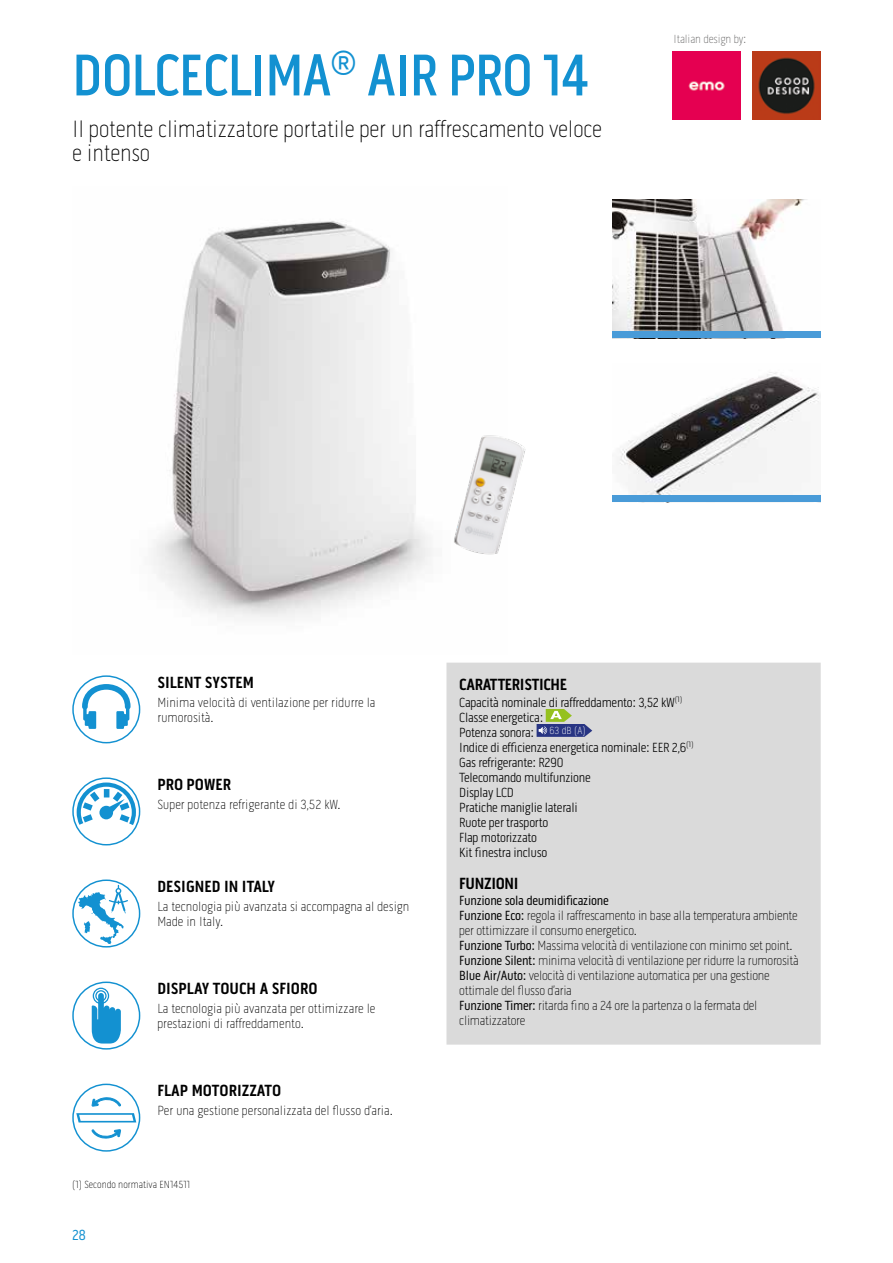
<style>
.page{position:relative;width:893px;height:1263px;background:#fff}
.page>*{position:absolute;margin:0;border:0;box-sizing:border-box;transform-origin:0 0}
.t1{font:500 60px "Pill Gothic 300 mg";letter-spacing:-.02em;color:#1391d1;scale:.95 1}
.t2{font:100 24px/24px "Pill Gothic 300 mg";letter-spacing:-.01em;color:#000}
.t3{font:700 16.5px "Pill Gothic 300 mg";color:#000}
.t4{font:700 16.5px "Pill Gothic 300 mg";letter-spacing:-.02em;color:#000}
.t5{font:15px "Pill Gothic 300 mg";color:#1391d1}
.t6{font:100 13.5px/15px "Pill Gothic 300 mg";letter-spacing:-.02em;color:#000}
.t7{font:300 13.5px/15px "Pill Gothic 300 mg";letter-spacing:-.02em;color:#000}
.t8{font:100 13.5px/15px "Pill Gothic 300 mg";color:#000}
.t9{font:100 12px "Pill Gothic 300 mg";letter-spacing:-.01em;color:#646363}
.t10{font:100 10.5px "Pill Gothic 300 mg";color:#000}
.s1{font-weight:400}
</style>
<div class="page">
<img style="left:753px;top:51px;width:68px;height:68px">
<img style="left:153px;top:221px;width:279px;height:397px">
<img style="left:612px;top:199px;width:195px;height:132px">
<div style="left:612px;top:331px;width:209px;height:7px;background:#499bd8"></div>
<img style="left:612px;top:372px;width:209px;height:124px">
<div style="left:612px;top:496px;width:209px;height:6px;background:#499bd8"></div>
<svg style="left:82px;top:684px;width:49px;height:45px"></svg>
<div style="left:72px;top:675px;width:68px;height:68px;border:1px solid #1391d1;border-radius:50%"></div>
<svg style="left:75px;top:780px;width:63px;height:50px"></svg>
<div style="left:72px;top:777px;width:68px;height:68px;border:1px solid #1391d1;border-radius:50%"></div>
<div style="left:72px;top:879px;width:68px;height:68px;border:1px solid #1391d1;border-radius:50%"></div>
<svg style="left:78px;top:885px;width:50px;height:59px"></svg>
<div style="left:72px;top:981px;width:68px;height:68px;border:1px solid #1391d1;border-radius:50%"></div>
<svg style="left:92px;top:988px;width:29px;height:55px"></svg>
<div style="left:72px;top:1083px;width:68px;height:69px;border:1px solid #1391d1;border-radius:50%"></div>
<svg style="left:91px;top:1129px;width:30px;height:10px"></svg>
<svg style="left:76px;top:1096px;width:60px;height:26px"></svg>
<div style="left:446px;top:663px;width:375px;height:381px;background:#dadada"></div>
<svg style="left:537px;top:709px;width:55px;height:28px;background:#88949b"></svg>
<div style="left:673px;top:51px;width:68px;height:68px;background:#e50051"></div>
<img style="left:454px;top:435px;width:72px;height:120px">
<h1 class="t1" style="left:72px;top:40px;width:545px">DOLCECLIMA<sup>®</sup> AIR PRO 14</h1>
<h2 class="t2" style="left:72px;top:117px;width:531px">Il potente climatizzatore portatile per un raffrescamento veloce e intenso</h2>
<p class="t9" style="left:674px;top:32px;width:74px">Italian design by:</p>
<p class="t3" style="left:157px;top:672px;width:98px">SILENT SYSTEM</p>
<p class="t8" style="left:157px;top:695px;width:220px">Minima velocità di ventilazione per ridurre la rumorosità.</p>
<p class="t3" style="left:157px;top:774px;width:75px">PRO POWER</p>
<p class="t8" style="left:157px;top:797px;width:185px">Super potenza refrigerante di 3,52 kW.</p>
<p class="t3" style="left:157px;top:876px;width:119px">DESIGNED IN ITALY</p>
<p class="t8" style="left:157px;top:899px;width:254px">La tecnologia più avanzata si accompagna al design<br>Made in Italy.</p>
<p class="t3" style="left:157px;top:978px;width:162px">DISPLAY TOUCH A SFIORO</p>
<p class="t8" style="left:157px;top:1001px;width:220px">La tecnologia più avanzata per ottimizzare le prestazioni di raffreddamento.</p>
<p class="t3" style="left:157px;top:1080px;width:125px">FLAP MOTORIZZATO</p>
<p class="t8" style="left:157px;top:1103px;width:237px">Per una gestione personalizzata del flusso d’aria.</p>
<p class="t10" style="left:72px;top:1178px;width:119px">(1) Secondo normativa EN14511</p>
<p class="t5" style="left:72px;top:1226px;width:16px">28</p>
<p class="t4" style="left:459px;top:675px;width:109px">CARATTERISTICHE</p>
<p class="t7" style="left:459px;top:695px;width:236px">Capacità nominale di raffreddamento: 3,52 kW<sup>(1)<br></sup>Classe energetica:<br>Potenza sonora: <sup>63</sup> <sup>dB</sup> <sup>(A)<br></sup>Indice di efficienza energetica nominale: EER 2,6<sup>(1)<br></sup>Gas refrigerante: R290<br>Telecomando multifunzione<br>Display LCD<br>Pratiche maniglie laterali<br>Ruote per trasporto<br>Flap motorizzato<br>Kit finestra incluso</p>
<p class="t4" style="left:459px;top:873px;width:61px">FUNZIONI</p>
<p class="t6" style="left:459px;top:893px;width:341px"><span class="s1">Funzione sola deumidificazione<br>Funzione Eco:</span> regola il raffrescamento in base alla temperatura ambiente per ottimizzare il consumo energetico.<br><span class="s1">Funzione Turbo:</span> Massima velocità di ventilazione con minimo set point.<br><span class="s1">Funzione Silent:</span> minima velocità di ventilazione per ridurre la rumorosità <span class="s1">Blue Air/Auto:</span> velocità di ventilazione automatica per una gestione ottimale del flusso d’aria<br><span class="s1">Funzione Timer:</span> ritarda fino a 24 ore la partenza o la fermata del climatizzatore</p>
</div>
